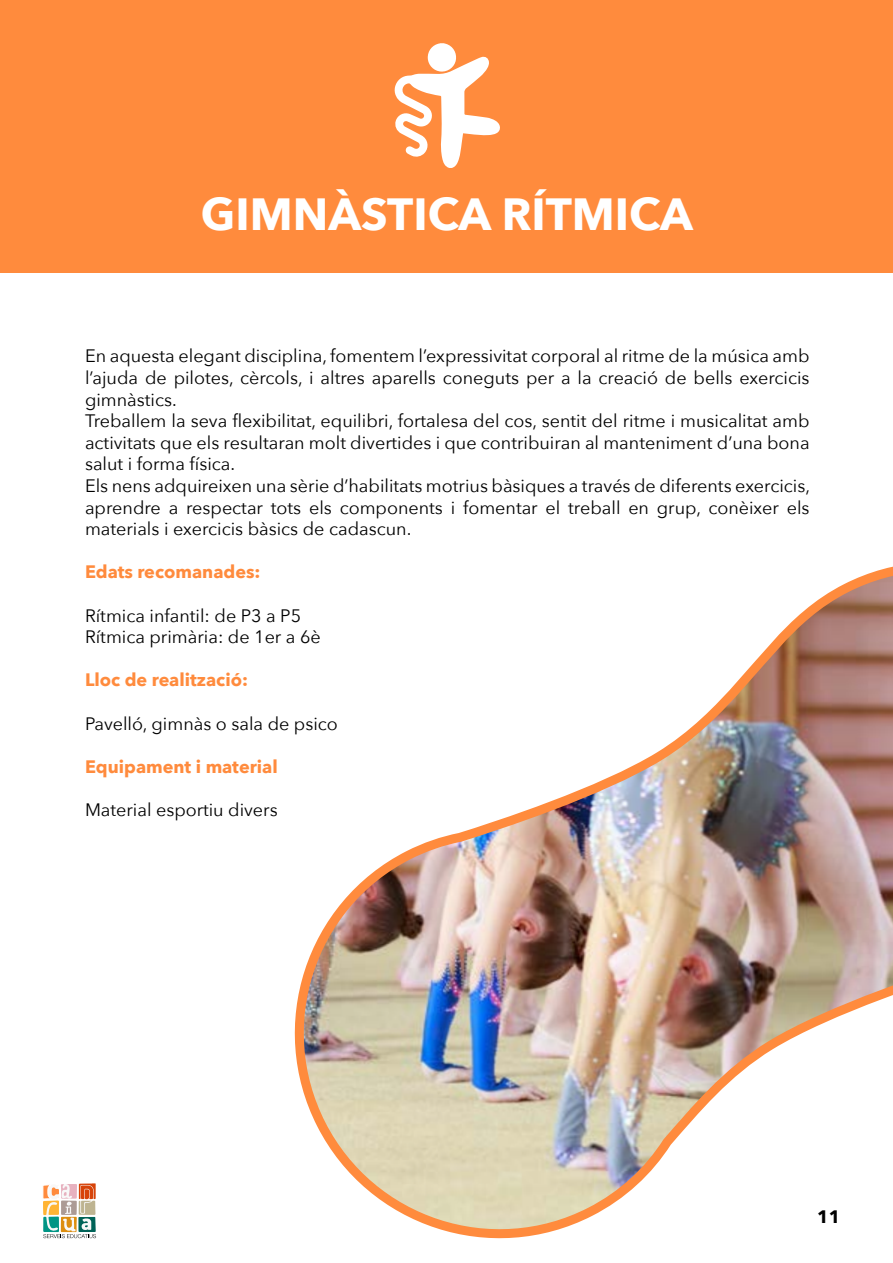
<style>
.page{position:relative;width:893px;height:1263px;background:#fff}
.page>*{position:absolute;margin:0;border:0;box-sizing:border-box;transform-origin:0 0}
.t1{font:700 45px "Avenir Next";color:#fff}
.t2{font:18px/21.6px "Avenir Next";color:#000}
.t3{font:700 18px "Avenir Next";color:#ff8b3d}
.t4{font:700 18px "Avenir Next";color:#000}
</style>
<div class="page">
<svg style="left:43px;top:1183px;width:53px;height:55px"></svg>
<div style="left:0;top:0;width:893px;height:272px;background:#ff8b3d"></div>
<img style="left:294px;top:566px;width:599px;height:673px">
<svg style="left:394px;top:43px;width:106px;height:125px"></svg>
<h1 class="t1" style="left:201px;top:176px;width:493px">GIMNÀSTICA RÍTMICA</h1>
<p class="t2" style="left:85px;top:345px;width:727px">En aquesta elegant disciplina, fomentem l’expressivitat corporal al ritme de la música amb l’ajuda de pilotes, cèrcols, i altres aparells coneguts per a la creació de bells exercicis gimnàstics.<br>Treballem la seva flexibilitat, equilibri, fortalesa del cos, sentit del ritme i musicalitat amb activitats que els resultaran molt divertides i que contribuiran al manteniment d’una bona salut i forma física.<br>Els nens adquireixen una sèrie d’habilitats motrius bàsiques a través de diferents exercicis, aprendre a respectar tots els components i fomentar el treball en grup, conèixer els materials i exercicis bàsics de cadascun.</p>
<p class="t3" style="left:85px;top:557px;width:177px">Edats recomanades:</p>
<p class="t2" style="left:85px;top:604px;width:237px">Rítmica infantil: de P3 a P5<br>Rítmica primària: de 1er a 6è</p>
<p class="t3" style="left:85px;top:665px;width:164px">Lloc de realització:</p>
<p class="t2" style="left:85px;top:712px;width:254px">Pavelló, gimnàs o sala de psico</p>
<p class="t3" style="left:85px;top:751px;width:194px">Equipament i material</p>
<p class="t2" style="left:85px;top:798px;width:194px">Material esportiu divers</p>
<p class="t4" style="left:817px;top:1200px;width:25px">11</p>
</div>
